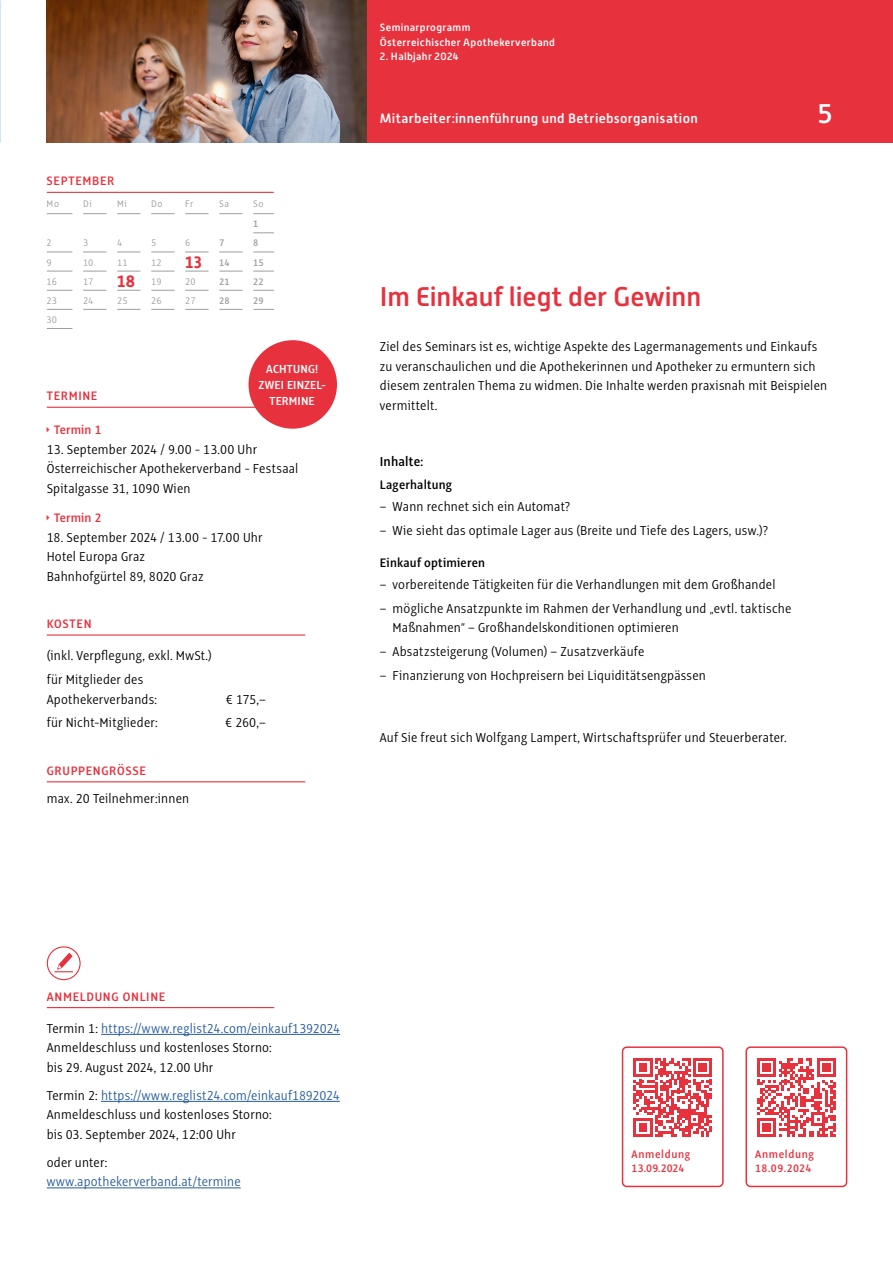
<style>
.page{position:relative;width:893px;height:1263px;background:#fff}
.page>*{position:absolute;margin:0;border:0;box-sizing:border-box;transform-origin:0 0}
.t1{font:500 27px "Alwyn New";letter-spacing:-.005em;color:#e7323e}
.t2{font:500 27px "Alwyn New";color:#fff}
.t3{font:700 16.5px "Alwyn New";color:#e7323e}
.t4{font:300 14.25px/19.5px "Alto Con";letter-spacing:.015em;color:#000}
.t5{font:300 14.25px "Alto Con";letter-spacing:.015em;color:#245a9c}
.t6{font:600 14.25px "Alto Con";letter-spacing:.01em;color:#000}
.t7{font:600 13.5px "Alto Con";letter-spacing:.05em;color:#e7323e}
.t8{font:500 13.5px "Alwyn New";letter-spacing:.025em;color:#fff}
.t9{font:600 13.5px "Alto Con";letter-spacing:.015em;color:#000}
.t10{font:600 13.5px "Alto Con";letter-spacing:.05em;color:#e7353f}
.t11{font:600 12.75px/16px "Alto Con";letter-spacing:.01em;color:#fff;text-align:center}
.t12{font:600 12px/14.4px "Alto Con";letter-spacing:.05em;color:#e7323e}
.t13{font:500 10.5px/14.2px "Alwyn New";letter-spacing:.03em;color:#fff}
.t14{font:300 10.5px "Alto Con";color:#9c9d9d}
.t15{font:600 10.5px "Alto Con";color:#9c9d9d}
.s1{font-family:"Alto Con";font-weight:600;font-size:10.5px;color:#9c9d9d}
.s2{font-family:"Alto Con";font-weight:300;font-size:10.5px;color:#9c9d9d}
.s3{color:#245a9c}
</style>
<div class="page">
<div style="left:367px;top:0;width:526px;height:142px;background:#e7323e"></div>
<img style="left:47px;top:0;width:320px;height:142px">
<svg style="left:83px;top:213px;width:24px;height:1px"></svg>
<svg style="left:117px;top:213px;width:24px;height:1px"></svg>
<svg style="left:151px;top:213px;width:24px;height:1px"></svg>
<svg style="left:185px;top:213px;width:24px;height:1px"></svg>
<svg style="left:219px;top:213px;width:24px;height:1px"></svg>
<svg style="left:83px;top:252px;width:24px;height:1px"></svg>
<svg style="left:117px;top:252px;width:24px;height:1px"></svg>
<svg style="left:151px;top:252px;width:24px;height:1px"></svg>
<svg style="left:185px;top:252px;width:24px;height:1px"></svg>
<svg style="left:219px;top:252px;width:24px;height:1px"></svg>
<svg style="left:83px;top:271px;width:24px;height:1px"></svg>
<svg style="left:117px;top:271px;width:24px;height:1px"></svg>
<svg style="left:151px;top:271px;width:24px;height:1px"></svg>
<svg style="left:185px;top:271px;width:24px;height:1px"></svg>
<svg style="left:219px;top:271px;width:24px;height:1px"></svg>
<svg style="left:83px;top:290px;width:24px;height:1px"></svg>
<svg style="left:117px;top:290px;width:24px;height:1px"></svg>
<svg style="left:151px;top:290px;width:24px;height:1px"></svg>
<svg style="left:185px;top:290px;width:24px;height:1px"></svg>
<svg style="left:219px;top:290px;width:24px;height:1px"></svg>
<svg style="left:83px;top:309px;width:24px;height:1px"></svg>
<svg style="left:117px;top:309px;width:24px;height:1px"></svg>
<svg style="left:151px;top:309px;width:24px;height:1px"></svg>
<svg style="left:185px;top:309px;width:24px;height:1px"></svg>
<svg style="left:219px;top:309px;width:24px;height:1px"></svg>
<svg style="left:47px;top:191px;width:26px;height:138px"></svg>
<svg style="left:253px;top:191px;width:21px;height:119px"></svg>
<hr style="left:47px;top:192px;width:227px;height:1px;background:#e7353f">
<hr style="left:47px;top:407px;width:258px;height:1px;background:#e7323e">
<hr style="left:47px;top:634px;width:258px;height:2px;background:#e7323e">
<hr style="left:47px;top:781px;width:258px;height:1px;background:#e7323e">
<div style="left:248px;top:340px;width:89px;height:89px;background:#e7323e;border-radius:50%"></div>
<svg style="left:621px;top:1046px;width:103px;height:142px"></svg>
<svg style="left:745px;top:1046px;width:103px;height:142px"></svg>
<div style="left:47px;top:946px;width:34px;height:34px;border:1px solid #e7323e;border-radius:50%"></div>
<svg style="left:55px;top:953px;width:18px;height:19px"></svg>
<hr style="left:47px;top:1007px;width:227px;height:1px;background:#e7323e">
<hr style="left:101px;top:1034px;width:239px;height:1px;background:#245a9c">
<hr style="left:101px;top:1101px;width:239px;height:1px;background:#245a9c">
<hr style="left:47px;top:1187px;width:194px;height:1px;background:#245a9c">
<p class="t10" style="left:47px;top:172px;width:69px">SEPTEMBER</p>
<p class="t14" style="left:47px;top:198px;width:14px">Mo</p>
<p class="t14" style="left:83px;top:198px;width:10px">Di</p>
<p class="t14" style="left:117px;top:198px;width:11px">Mi</p>
<p class="t14" style="left:151px;top:198px;width:13px">Do</p>
<p class="t14" style="left:185px;top:198px;width:10px">Fr</p>
<p class="t14" style="left:219px;top:198px;width:11px">Sa</p>
<p class="t14" style="left:253px;top:198px;width:12px">So</p>
<p class="t15" style="left:253px;top:218px;width:7px">1</p>
<p class="t14" style="left:47px;top:237px;width:7px">2</p>
<p class="t14" style="left:83px;top:237px;width:7px">3</p>
<p class="t14" style="left:117px;top:237px;width:7px">4</p>
<p class="t14" style="left:151px;top:237px;width:7px">5</p>
<p class="t14" style="left:185px;top:237px;width:7px">6</p>
<p class="t15" style="left:219px;top:237px;width:7px">7</p>
<p class="t15" style="left:253px;top:237px;width:7px">8</p>
<p class="t14" style="left:47px;top:256px;width:7px">9</p>
<p class="t14" style="left:83px;top:256px;width:12px">10</p>
<p class="t14" style="left:117px;top:256px;width:12px">11</p>
<p class="t14" style="left:151px;top:256px;width:12px">12</p>
<p class="t3" style="left:185px;top:252px;width:46px">13 <span class="s1">14</span></p>
<p class="t15" style="left:253px;top:256px;width:12px">15</p>
<p class="t14" style="left:47px;top:275px;width:12px">16</p>
<p class="t14" style="left:83px;top:275px;width:12px">17</p>
<p class="t3" style="left:117px;top:272px;width:46px">18 <span class="s2">19</span></p>
<p class="t14" style="left:185px;top:275px;width:12px">20</p>
<p class="t15" style="left:219px;top:275px;width:12px">21</p>
<p class="t15" style="left:253px;top:275px;width:12px">22</p>
<p class="t14" style="left:47px;top:294px;width:12px">23</p>
<p class="t14" style="left:83px;top:294px;width:12px">24</p>
<p class="t14" style="left:117px;top:294px;width:12px">25</p>
<p class="t14" style="left:151px;top:294px;width:12px">26</p>
<p class="t14" style="left:185px;top:294px;width:12px">27</p>
<p class="t15" style="left:219px;top:294px;width:12px">28</p>
<p class="t15" style="left:253px;top:294px;width:12px">29</p>
<p class="t14" style="left:47px;top:314px;width:12px">30</p>
<p class="t11" style="left:258px;top:361px;width:69px">ACHTUNG!<br>ZWEI EINZEL-<br>TERMINE</p>
<p class="t7" style="left:47px;top:388px;width:52px">TERMINE</p>
<p class="t7" style="left:54px;top:422px;width:49px">Termin 1</p>
<p class="t4" style="left:47px;top:439px;width:253px">13. September 2024 / 9.00 - 13.00 Uhr<br>Österreichischer Apothekerverband - Festsaal<br>Spitalgasse 31, 1090 Wien</p>
<p class="t7" style="left:54px;top:510px;width:49px">Termin 2</p>
<p class="t4" style="left:47px;top:527px;width:217px">18. September 2024 / 13.00 - 17.00 Uhr<br>Hotel Europa Graz<br>Bahnhofgürtel 89, 8020 Graz</p>
<p class="t7" style="left:47px;top:616px;width:46px">KOSTEN</p>
<p class="t4" style="left:47px;top:644px;width:167px;line-height:23.7px">(inkl. Verpflegung, exkl. MwSt.) für Mitglieder des</p>
<p class="t4" style="left:47px;top:689px;width:112px">Apothekerverbands:</p>
<p class="t4" style="left:226px;top:689px;width:41px">€ 175,–</p>
<p class="t4" style="left:47px;top:713px;width:113px">für Nicht-Mitglieder:</p>
<p class="t4" style="left:225px;top:713px;width:42px">€ 260,–</p>
<p class="t7" style="left:47px;top:763px;width:101px">GRUPPENGRÖSSE</p>
<p class="t4" style="left:47px;top:788px;width:144px">max. 20 Teilnehmer:innen</p>
<p class="t13" style="left:380px;top:21px;width:177px">Seminarprogramm<br>Österreichischer Apothekerverband</p>
<p class="t13" style="left:380px;top:49px;width:80px">2. Halbjahr 2024</p>
<p class="t8" style="left:380px;top:111px;width:319px">Mitarbeiter:innenführung und Betriebsorganisation</p>
<h1 class="t1" style="left:380px;top:281px;width:323px">Im Einkauf liegt der Gewinn</h1>
<h1 class="t2" style="left:818px;top:99px;width:16px">5</h1>
<p class="t4" style="left:380px;top:337px;width:449px">Ziel des Seminars ist es, wichtige Aspekte des Lagermanagements und Einkaufs zu veranschaulichen und die Apothekerinnen und Apotheker zu ermuntern sich diesem zentralen Thema zu widmen. Die Inhalte werden praxisnah mit Beispielen vermittelt.</p>
<p class="t6" style="left:380px;top:453px;width:45px">Inhalte:</p>
<p class="t9" style="left:380px;top:477px;width:74px">Lagerhaltung</p>
<p class="t4" style="left:380px;top:497px;width:192px">– Wann rechnet sich ein Automat?</p>
<p class="t4" style="left:380px;top:520px;width:390px">– Wie sieht das optimale Lager aus (Breite und Tiefe des Lagers, usw.)?</p>
<p class="t9" style="left:380px;top:555px;width:107px">Einkauf optimieren</p>
<p class="t4" style="left:380px;top:574px;width:397px">– vorbereitende Tätigkeiten für die Verhandlungen mit dem Großhandel</p>
<p class="t4" style="left:393px;top:598px;width:400px;text-indent:-13px">– mögliche Ansatzpunkte im Rahmen der Verhandlung und „evtl. taktische<br>Maßnahmen“ – Großhandelskonditionen optimieren</p>
<p class="t4" style="left:380px;top:641px;width:266px">– Absatzsteigerung (Volumen) – Zusatzverkäufe</p>
<p class="t4" style="left:380px;top:665px;width:328px">– Finanzierung von Hochpreisern bei Liquiditätsengpässen</p>
<p class="t4" style="left:380px;top:728px;width:408px">Auf Sie freut sich Wolfgang Lampert, Wirtschaftsprüfer und Steuerberater.</p>
<p class="t7" style="left:47px;top:988px;width:120px">ANMELDUNG ONLINE</p>
<p class="t4" style="left:47px;top:1018px;width:295px">Termin 1: <span class="s3">https://www.reglist24.com/einkauf1392024<br></span>Anmeldeschluss und kostenloses Storno:<br>bis 29. August 2024, 12.00 Uhr</p>
<p class="t4" style="left:47px;top:1085px;width:294px">Termin 2: <span class="s3">https://www.reglist24.com/einkauf1892024<br></span>Anmeldeschluss und kostenloses Storno:<br>bis 03. September 2024, 12:00 Uhr</p>
<p class="t4" style="left:47px;top:1152px;width:62px">oder unter:</p>
<p class="t5" style="left:47px;top:1173px;width:195px">www.apothekerverband.at/termine</p>
<p class="t12" style="left:632px;top:1147px;width:60px">Anmeldung<br>13.09.2024</p>
<p class="t12" style="left:755px;top:1147px;width:60px">Anmeldung<br>18.09.2024</p>
</div>
